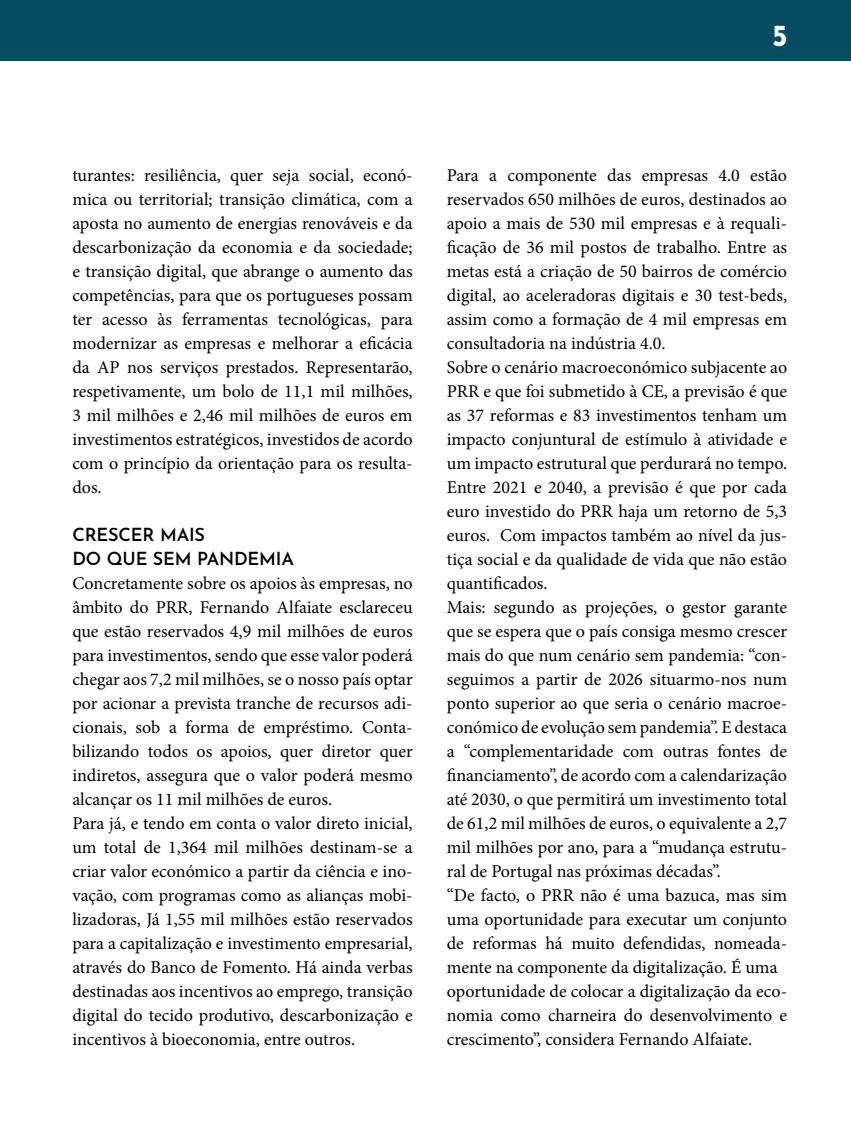
<style>
.page{position:relative;width:851px;height:1127px;background:#fff}
.page>*{position:absolute;margin:0;border:0;box-sizing:border-box;transform-origin:0 0}
.t1{font:700 30px "Josefin Sans";color:#fff}
.texto{font:18px/24px "Minion Pro";color:#000;text-align:justify}
.intertitulo{font:600 18px/24px "Josefin Sans";letter-spacing:-.01em;color:#000}
</style>
<div class="page">
<div style="left:0;top:0;width:850px;height:61px;background:#044d61"></div>
<h1 class="t1" style="left:772px;top:9px;width:17px">5</h1>
<p class="texto" style="left:72px;top:163px;width:342px">turantes: resiliência, quer seja social, econó&shy;mica ou territorial; transição climática, com a aposta no aumento de energias renováveis e da descarbonização da economia e da sociedade; e transição digital, que abrange o aumento das competências, para que os portugueses possam ter acesso às ferramentas tecnológicas, para modernizar as empresas e melhorar a eficácia da AP nos serviços prestados. Representarão, respetivamente, um bolo de 11,1 mil milhões, 3 mil milhões e 2,46 mil milhões de euros em investimentos estratégicos, investidos de acordo com o princípio da orientação para os resulta&shy;dos.</p>
<p class="intertitulo" style="left:72px;top:520px;width:223px">CRESCER MAIS<br>DO QUE SEM PANDEMIA</p>
<p class="texto" style="left:72px;top:571px;width:342px">Concretamente sobre os apoios às empresas, no âmbito do PRR, Fernando Alfaiate esclareceu que estão reservados 4,9 mil milhões de euros para investimentos, sendo que esse valor poderá chegar aos 7,2 mil milhões, se o nosso país optar por acionar a prevista tranche de recursos adi&shy;cionais, sob a forma de empréstimo. Conta&shy;bilizando todos os apoios, quer diretor quer indiretos, assegura que o valor poderá mesmo alcançar os 11 mil milhões de euros.</p>
<p class="texto" style="left:72px;top:811px;width:342px">Para já, e tendo em conta o valor direto inicial, um total de 1,364 mil milhões destinam-se a criar valor económico a partir da ciência e ino&shy;vação, com programas como as alianças mobi&shy;lizadoras, Já 1,55 mil milhões estão reservados para a capitalização e investimento empresarial, através do Banco de Fomento. Há ainda verbas destinadas aos incentivos ao emprego, transição digital do tecido produtivo, descarbonização e incentivos à bioeconomia, entre outros.</p>
<p class="texto" style="left:446px;top:163px;width:342px">Para a componente das empresas 4.0 estão reservados 650 milhões de euros, destinados ao apoio a mais de 530 mil empresas e à requali&shy;ficação de 36 mil postos de trabalho. Entre as metas está a criação de 50 bairros de comércio digital, ao aceleradoras digitais e 30 test-beds, assim como a formação de 4 mil empresas em consultadoria na indústria 4.0.</p>
<p class="texto" style="left:446px;top:355px;width:342px">Sobre o cenário macroeconómico subjacente ao PRR e que foi submetido à CE, a previsão é que as 37 reformas e 83 investimentos tenham um impacto conjuntural de estímulo à atividade e um impacto estrutural que perdurará no tempo.<br>Entre 2021 e 2040, a previsão é que por cada euro investido do PRR haja um retorno de 5,3 euros. Com impactos também ao nível da jus&shy;tiça social e da qualidade de vida que não estão quantificados.</p>
<p class="texto" style="left:446px;top:595px;width:342px">Mais: segundo as projeções, o gestor garante que se espera que o país consiga mesmo crescer mais do que num cenário sem pandemia: “con&shy;seguimos a partir de 2026 situarmo-nos num ponto superior ao que seria o cenário macroe&shy;conómico de evolução sem pandemia”. E destaca a “complementaridade com outras fontes de financiamento”, de acordo com a calendarização até 2030, o que permitirá um investimento total de 61,2 mil milhões de euros, o equivalente a 2,7 mil milhões por ano, para a “mudança estrutu&shy;ral de Portugal nas próximas décadas”.</p>
<p class="texto" style="left:446px;top:883px;width:342px">“De facto, o PRR não é uma bazuca, mas sim uma oportunidade para executar um conjunto de reformas há muito defendidas, nomeada&shy;mente na componente da digitalização. É uma</p>
<p class="texto" style="left:446px;top:979px;width:342px">oportunidade de colocar a digitalização da eco&shy;nomia como charneira do desenvolvimento e crescimento”, considera Fernando Alfaiate.</p>
</div>
